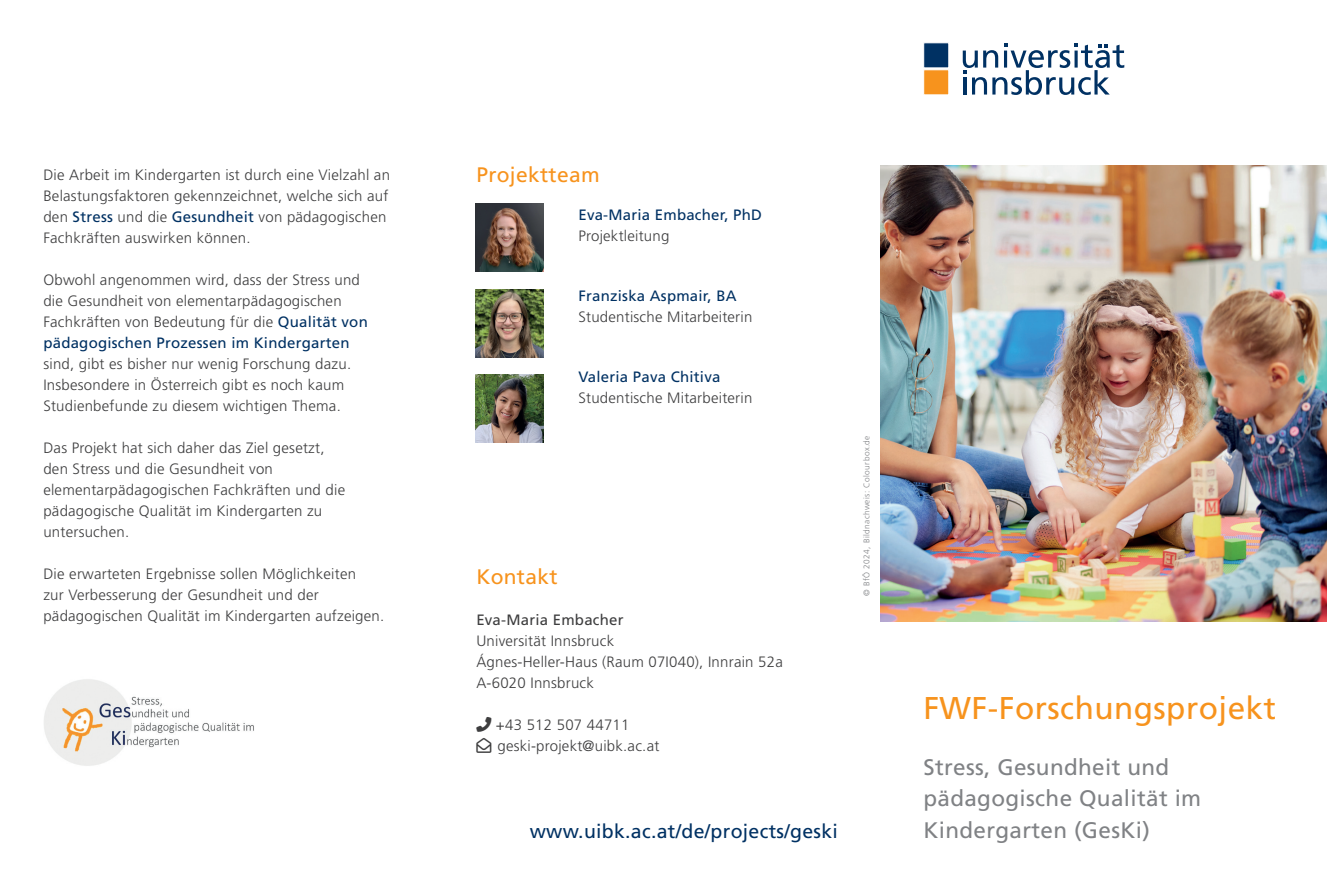
<style>
.page{position:relative;width:1327px;height:893px;background:#fff}
.page>*{position:absolute;margin:0;border:0;box-sizing:border-box;transform-origin:0 0}
.t1{font:31.5px "Frutiger LT Pro";letter-spacing:.015em;color:#f7931d}
.t2{font:22.5px "Frutiger LT Pro";letter-spacing:.015em;color:#808285}
.t3{font:21px "Frutiger LT Pro";letter-spacing:.015em;color:#f7931d}
.t4{font:19.5px "Frutiger LT Pro";letter-spacing:.015em;color:#003163}
.t5{font:300 15px/21px "Frutiger LT Pro";letter-spacing:.015em;color:#3e3e3f}
.t6{font:15px "Frutiger LT Pro";letter-spacing:.015em;color:#003163}
.t7{font:15px "Frutiger LT Pro";letter-spacing:.015em;color:#3e3e3f}
.t8{font:300 8.25px "Frutiger LT Pro";letter-spacing:.05em;color:#808285}
.s1{font-weight:400;color:#003163}
</style>
<div class="page">
<img style="left:880px;top:166px;width:447px;height:456px">
<svg style="left:923px;top:42px;width:26px;height:53px"></svg>
<svg style="left:962px;top:43px;width:162px;height:52px"></svg>
<img style="left:44px;top:679px;width:210px;height:87px">
<img style="left:476px;top:204px;width:68px;height:68px">
<img style="left:476px;top:289px;width:68px;height:68px">
<img style="left:476px;top:374px;width:68px;height:68px">
<p class="t5" style="left:43px;top:164px;width:348px">Die Arbeit im Kindergarten ist durch eine Vielzahl an Belastungsfaktoren gekennzeichnet, welche sich auf den <span class="s1">Stress</span> und die <span class="s1">Gesundheit</span> von pädagogischen Fachkräften auswirken können.</p>
<p class="t5" style="left:43px;top:269px;width:326px">Obwohl angenommen wird, dass der Stress und die Gesundheit von elementarpädagogischen Fachkräften von Bedeutung für die <span class="s1">Qualität von pädagogischen Prozessen im Kindergarten </span>sind, gibt es bisher nur wenig Forschung dazu.<br>Insbesondere in Österreich gibt es noch kaum Studienbefunde zu diesem wichtigen Thema.</p>
<p class="t5" style="left:43px;top:437px;width:303px">Das Projekt hat sich daher das Ziel gesetzt, den Stress und die Gesundheit von elementarpädagogischen Fachkräften und die pädagogische Qualität im Kindergarten zu untersuchen.</p>
<p class="t5" style="left:43px;top:563px;width:342px">Die erwarteten Ergebnisse sollen Möglichkeiten<br>zur Verbesserung der Gesundheit und der pädagogischen Qualität im Kindergarten aufzeigen.</p>
<p class="t3" style="left:476px;top:162px;width:125px">Projektteam</p>
<p class="t6" style="left:578px;top:206px;width:185px">Eva-Maria Embacher, PhD</p>
<p class="t5" style="left:578px;top:225px;width:92px">Projektleitung</p>
<p class="t6" style="left:578px;top:287px;width:160px">Franziska Aspmair, BA</p>
<p class="t5" style="left:578px;top:306px;width:175px">Studentische Mitarbeiterin</p>
<p class="t6" style="left:578px;top:368px;width:143px">Valeria Pava Chitiva</p>
<p class="t5" style="left:578px;top:387px;width:175px">Studentische Mitarbeiterin</p>
<p class="t3" style="left:476px;top:564px;width:83px">Kontakt</p>
<p class="t7" style="left:476px;top:611px;width:149px">Eva-Maria Embacher</p>
<p class="t5" style="left:476px;top:631px;width:139px">Universität Innsbruck</p>
<p class="t5" style="left:476px;top:652px;width:308px">Ágnes-Heller-Haus (Raum 07I040), Innrain 52a</p>
<p class="t5" style="left:476px;top:673px;width:119px">A-6020 Innsbruck</p>
<p class="t5" style="left:476px;top:715px;width:155px">□■●▼ +43 512 507 44711</p>
<p class="t5" style="left:476px;top:736px;width:184px">■❖●□■ geski-projekt@uibk.ac.at</p>
<p class="t8" style="left:862px;top:596px;width:162px;rotate:-90deg">© BfÖ 2024, Bildnachweis: Colourbox.de</p>
<p class="t4" style="left:530px;top:819px;width:310px">www.uibk.ac.at/de/projects/geski</p>
<p class="t1" style="left:923px;top:690px;width:354px">FWF-Forschungsprojekt</p>
<p class="t2" style="left:923px;top:754px;width:247px">Stress, Gesundheit und</p>
<p class="t2" style="left:923px;top:785px;width:279px">pädagogische Qualität im</p>
<p class="t2" style="left:923px;top:817px;width:228px">Kindergarten (GesKi)</p>
</div>
